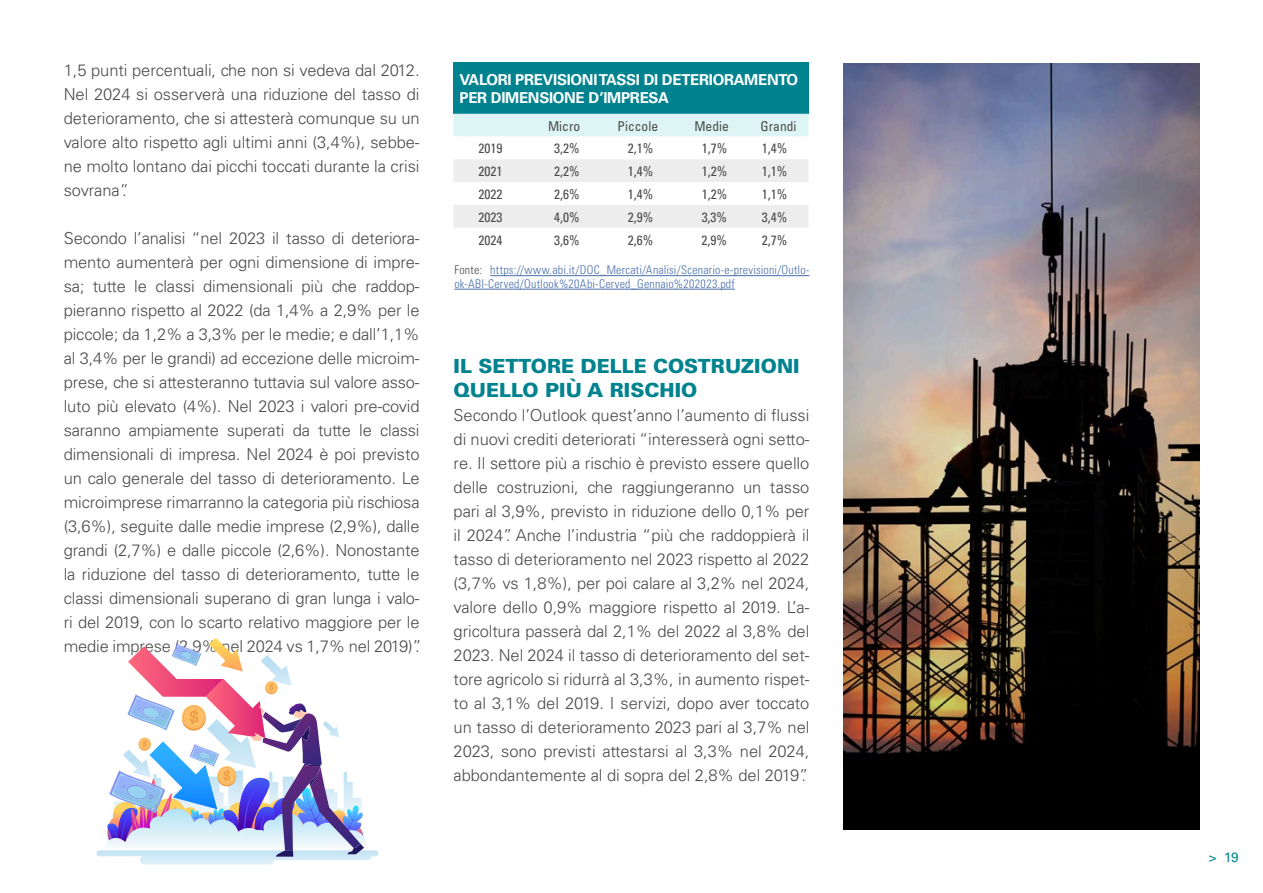
<style>
.page{position:relative;width:1263px;height:893px;background:#fff}
.page>*{position:absolute;margin:0;border:0;box-sizing:border-box;transform-origin:0 0}
.t1{font:900 19.5px/24px "Univers LT Std";color:#00838e}
.t2{font:300 16.5px/24px "Univers LT Std";letter-spacing:-.01em;color:#4b4b4a;text-align:justify}
.t3{font:700 15px/18px "Univers CE";letter-spacing:-.02em;color:#fff}
.t4{font:condensed 13.5px "Univers";color:#4b4b4a}
.t5{font:13.5px "Univers LT Std";color:#00838e}
.t6{font:300 condensed 12px/13.5px "Univers LT Std";letter-spacing:.02em;color:#4a6faa}
.s1{color:#4b4b4a}
</style>
<div class="page">
<div style="left:453px;top:63px;width:355px;height:51px;background:#00838e"></div>
<svg style="left:453px;top:114px;width:355px;height:114px"></svg>
<hr style="left:490px;top:275px;width:319px;height:1px;background:#4a6faa">
<hr style="left:454px;top:289px;width:281px;height:1px;background:#4a6faa">
<img style="left:843px;top:64px;width:356px;height:765px">
<div style="left:96px;top:850px;width:282px;height:6px;background:#c5e4f4;border-radius:3px"></div>
<div style="left:263px;top:852px;width:109px;height:8px;background:#d2eaf7;border-radius:4px"></div>
<div style="left:140px;top:855px;width:134px;height:10px;background:#d9edf8;border-radius:5px"></div>
<svg style="left:102px;top:638px;width:266px;height:219px"></svg>
<p class="t2" style="left:64px;top:58px;width:357px">1,5 punti percentuali, che non si vedeva dal 2012.<br>Nel 2024 si osserverà una riduzione del tasso di deterioramento, che si attesterà comunque su un valore alto rispetto agli ultimi anni (3,4%), sebbe&shy;ne molto lontano dai picchi toccati durante la crisi sovrana”.</p>
<p class="t2" style="left:64px;top:226px;width:359px;text-align:left">Secondo l’analisi “nel 2023 il tasso di deteriora&shy;mento aumenterà per ogni dimensione di impre&shy;sa; tutte le classi dimensionali più che raddop&shy;pieranno rispetto al 2022 (da 1,4% a 2,9% per le piccole; da 1,2% a 3,3% per le medie; e dall’1,1% al 3,4% per le grandi) ad eccezione delle microim&shy;prese, che si attesteranno tuttavia sul valore asso&shy;luto più elevato (4%). Nel 2023 i valori pre-covid saranno ampiamente superati da tutte le classi dimensionali di impresa. Nel 2024 è poi previsto un calo generale del tasso di deterioramento. Le microimprese rimarranno la categoria più rischiosa (3,6%), seguite dalle medie imprese (2,9%), dalle grandi (2,7%) e dalle piccole (2,6%). Nonostante la riduzione del tasso di deterioramento, tutte le classi dimensionali superano di gran lunga i valo&shy;ri del 2019, con lo scarto relativo maggiore per le medie imprese (2,9% nel 2024 vs 1,7% nel 2019)”.</p>
<p class="t3" style="left:459px;top:71px;width:340px">VALORI PREVISIONI TASSI DI DETERIORAMENTO<br>PER DIMENSIONE D’IMPRESA</p>
<p class="t4" style="left:548px;top:117px;width:34px">Micro</p>
<p class="t4" style="left:618px;top:117px;width:42px">Piccole</p>
<p class="t4" style="left:694px;top:117px;width:36px">Medie</p>
<p class="t4" style="left:760px;top:117px;width:37px">Grandi</p>
<p class="t4" style="left:478px;top:140px;width:25px">2019</p>
<p class="t4" style="left:554px;top:140px;width:27px">3,2%</p>
<p class="t4" style="left:628px;top:140px;width:27px">2,1%</p>
<p class="t4" style="left:702px;top:140px;width:27px">1,7%</p>
<p class="t4" style="left:762px;top:140px;width:27px">1,4%</p>
<p class="t4" style="left:478px;top:163px;width:25px">2021</p>
<p class="t4" style="left:554px;top:163px;width:27px">2,2%</p>
<p class="t4" style="left:628px;top:163px;width:27px">1,4%</p>
<p class="t4" style="left:702px;top:163px;width:27px">1,2%</p>
<p class="t4" style="left:762px;top:163px;width:27px">1,1%</p>
<p class="t4" style="left:478px;top:186px;width:25px">2022</p>
<p class="t4" style="left:554px;top:186px;width:27px">2,6%</p>
<p class="t4" style="left:628px;top:186px;width:27px">1,4%</p>
<p class="t4" style="left:702px;top:186px;width:27px">1,2%</p>
<p class="t4" style="left:762px;top:186px;width:27px">1,1%</p>
<p class="t4" style="left:478px;top:208px;width:25px">2023</p>
<p class="t4" style="left:554px;top:208px;width:27px">4,0%</p>
<p class="t4" style="left:628px;top:208px;width:27px">2,9%</p>
<p class="t4" style="left:702px;top:208px;width:27px">3,3%</p>
<p class="t4" style="left:762px;top:208px;width:27px">3,4%</p>
<p class="t4" style="left:478px;top:231px;width:25px">2024</p>
<p class="t4" style="left:554px;top:231px;width:27px">3,6%</p>
<p class="t4" style="left:628px;top:231px;width:27px">2,6%</p>
<p class="t4" style="left:702px;top:231px;width:27px">2,9%</p>
<p class="t4" style="left:762px;top:231px;width:27px">2,7%</p>
<p class="t6" style="left:454px;top:263px;width:356px"><span class="s1">Fonte:</span> https://www.abi.it/DOC_Mercati/Analisi/Scenario-e-previsioni/Outlo&shy;ok-ABI-Cerved/Outlook%20Abi-Cerved_Gennaio%202023.pdf</p>
<p class="t1" style="left:454px;top:353px;width:348px">IL SETTORE DELLE COSTRUZIONI<br>QUELLO PIÙ A RISCHIO</p>
<p class="t2" style="left:454px;top:403px;width:357px">Secondo l’Outlook quest’anno l’aumento di flussi di nuovi crediti deteriorati “interesserà ogni setto&shy;re. Il settore più a rischio è previsto essere quello delle costruzioni, che raggiungeranno un tasso pari al 3,9%, previsto in riduzione dello 0,1% per il 2024”. Anche l’industria “più che raddoppierà il tasso di deterioramento nel 2023 rispetto al 2022 (3,7% vs 1,8%), per poi calare al 3,2% nel 2024, valore dello 0,9% maggiore rispetto al 2019. L’a&shy;gricoltura passerà dal 2,1% del 2022 al 3,8% del 2023. Nel 2024 il tasso di deterioramento del set&shy;tore agricolo si ridurrà al 3,3%, in aumento rispet&shy;to al 3,1% del 2019. I servizi, dopo aver toccato un tasso di deterioramento 2023 pari al 3,7% nel 2023, sono previsti attestarsi al 3,3% nel 2024, abbondantemente al di sopra del 2,8% del 2019”.</p>
<p class="t5" style="left:1209px;top:849px;width:31px">&gt; 19</p>
</div>
